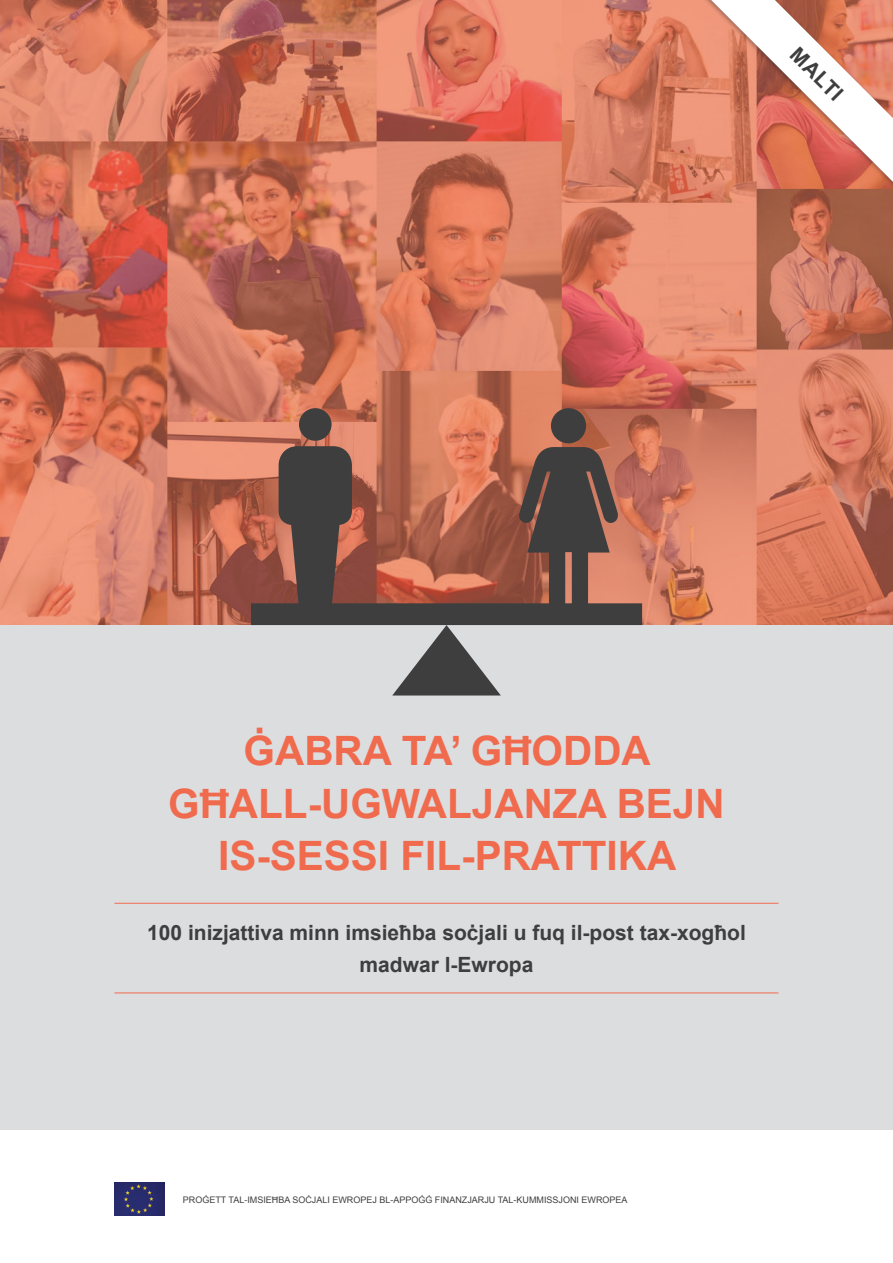
<style>
.page{position:relative;width:893px;height:1263px;background:#fff}
.page>*{position:absolute;margin:0;border:0;box-sizing:border-box;transform-origin:0 0}
.t1{font:700 40.5px/52.5px "Arial";color:#f06b4e;text-align:center}
.t2{font:700 21px/31.5px "Arial";color:#3e3e3f;text-align:center}
.t3{font:9px "Arial";color:#3e3e3f}
</style>
<div class="page">
<img style="left:0;top:0;width:893px;height:625px">
<div style="left:0;top:625px;width:893px;height:504px;background:#dcdddf"></div>
<svg style="left:392px;top:625px;width:109px;height:70px"></svg>
<svg style="left:251px;top:446px;width:391px;height:179px;background:#945b4b"></svg>
<div style="left:299px;top:408px;width:33px;height:33px;background:#3e3e3f;border-radius:50%"></div>
<svg style="left:516px;top:447px;width:104px;height:179px;background:#6d5149"></svg>
<div style="left:551px;top:408px;width:35px;height:35px;background:#3e3e3f;border-radius:50%"></div>
<img style="left:114px;top:1182px;width:51px;height:33px">
<div style="left:662px;top:0;width:231px;height:223px;background:#231f20;opacity:.39"></div>
<svg style="left:711px;top:0;width:182px;height:182px"></svg>
<hr style="left:114px;top:903px;width:664px;height:1px;background:#f06b4e">
<hr style="left:114px;top:992px;width:664px;height:1px;background:#f06b4e">
<h2 class="t2" style="left:804px;top:41px;width:66px;rotate:45deg">MALTI</h2>
<h1 class="t1" style="left:168px;top:726px;width:558px">ĠABRA TA’ GĦODDA<br>GĦALL-UGWALJANZA BEJN<br>IS-SESSI FIL-PRATTIKA</h1>
<h2 class="t2" style="left:147px;top:917px;width:600px">100 inizjattiva minn imsieħba soċjali u fuq il-post tax-xogħol madwar l-Ewropa</h2>
<p class="t3" style="left:183px;top:1194px;width:446px">PROĠETT TAL-IMSIEĦBA SOĊJALI EWROPEJ BL-APPOĠĠ FINANZJARJU TAL-KUMMISSJONI EWROPEA</p>
</div>
